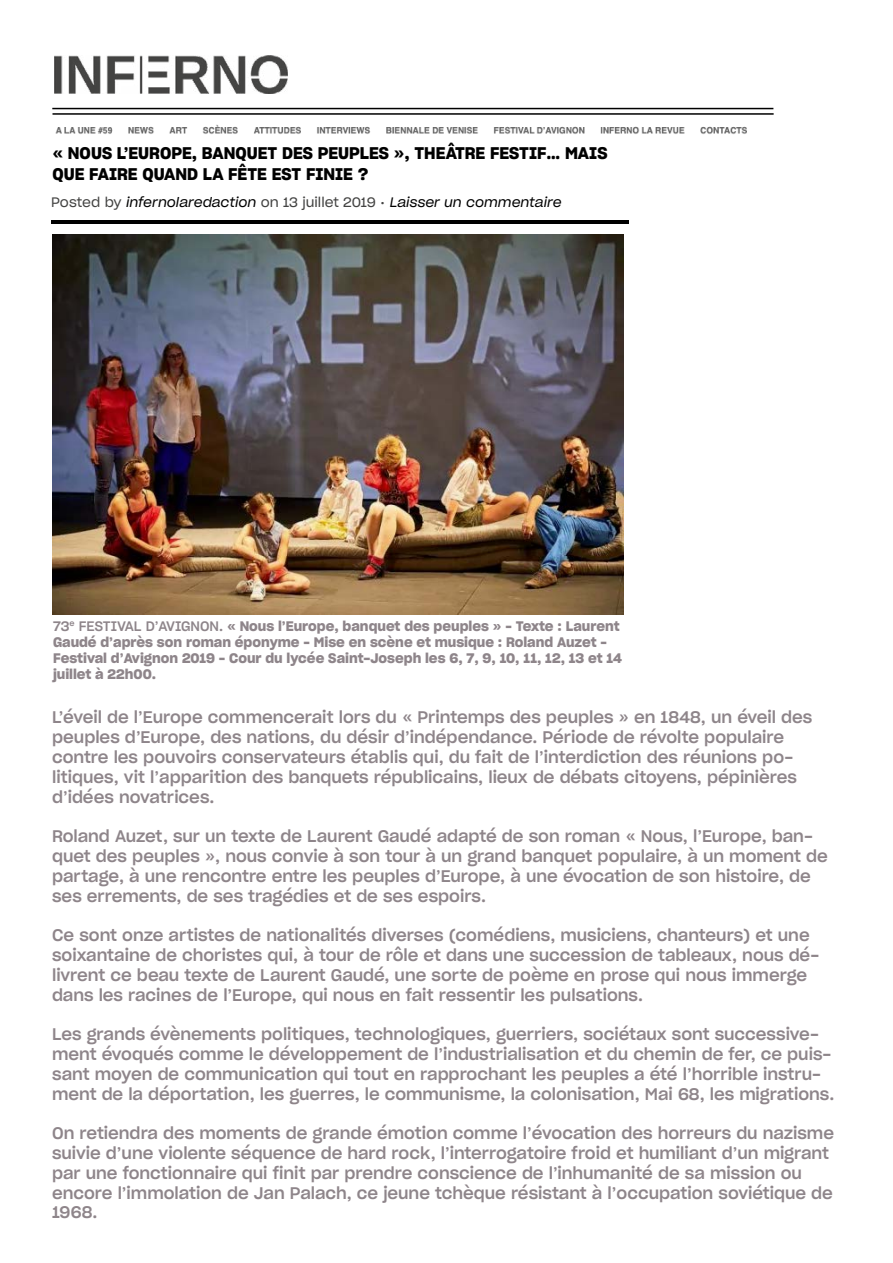
<style>
.page{position:relative;width:893px;height:1263px;background:#fff}
.page>*{position:absolute;margin:0;border:0;box-sizing:border-box;transform-origin:0 0}
.t1{font:16.5px/19.8px "Sharp Grotesk Medium 20";color:#8e858a}
.t2{font:16.5px/21px "Sharp Grotesk Semi Bold 20";color:#000}
.t3{font:13.5px/16.2px "Sharp Grotesk Semi Bold 20";color:#8e858a}
.t4{font:13.5px "Sharp Grotesk Book Italic 20";color:#000}
.s1{font-family:"Sharp Grotesk Book 20";color:#434342}
.s2{font-family:"Sharp Grotesk Medium 20"}
</style>
<div class="page">
<img style="left:54px;top:55px;width:233px;height:38px">
<img style="left:55px;top:124px;width:692px;height:10px">
<img style="left:52px;top:235px;width:571px;height:380px">
<hr style="left:52px;top:220px;width:577px;height:4px;background:#000">
<hr style="left:52px;top:113px;width:722px;height:2px;background:#000">
<hr style="left:52px;top:108px;width:721px;height:1px;background:#000">
<p class="t2" style="left:52px;top:142px;width:556px">« NOUS L’EUROPE, BANQUET DES PEUPLES », THEÂTRE FESTIF… MAIS<br>QUE FAIRE QUAND LA FÊTE EST FINIE ?</p>
<p class="t4" style="left:51px;top:191px;width:512px"><span class="s1">Posted by</span> infernolaredaction <span class="s1">on 13 juillet 2019 •</span> Laisser un commentaire</p>
<p class="t3" style="left:53px;top:617px;width:571px"><span class="s2">73</span><sup>e</sup> <span class="s2">FESTIVAL D’AVIGNON.</span> « Nous l’Europe, banquet des peuples » – Texte : Laurent Gaudé d’après son roman éponyme – Mise en scène et musique : Roland Auzet – Festival d’Avignon 2019 – Cour du lycée Saint-Joseph les 6, 7, 9, 10, 11, 12, 13 et 14 juillet à 22h00.</p>
<p class="t1" style="left:52px;top:706px;width:762px">L’éveil de l’Europe commencerait lors du « Printemps des peuples » en 1848, un éveil des peuples d’Europe, des nations, du désir d’indépendance. Période de révolte populaire contre les pouvoirs conservateurs établis qui, du fait de l’interdiction des réunions po&shy;litiques, vit l’apparition des banquets républicains, lieux de débats citoyens, pépinières d’idées novatrices.</p>
<p class="t1" style="left:52px;top:825px;width:777px">Roland Auzet, sur un texte de Laurent Gaudé adapté de son roman « Nous, l’Europe, ban&shy;quet des peuples », nous convie à son tour à un grand banquet populaire, à un moment de partage, à une rencontre entre les peuples d’Europe, à une évocation de son histoire, de ses errements, de ses tragédies et de ses espoirs.</p>
<p class="t1" style="left:52px;top:924px;width:769px">Ce sont onze artistes de nationalités diverses (comédiens, musiciens, chanteurs) et une soixantaine de choristes qui, à tour de rôle et dans une succession de tableaux, nous dé&shy;livrent ce beau texte de Laurent Gaudé, une sorte de poème en prose qui nous immerge dans les racines de l’Europe, qui nous en fait ressentir les pulsations.</p>
<p class="t1" style="left:52px;top:1023px;width:784px">Les grands évènements politiques, technologiques, guerriers, sociétaux sont successive&shy;ment évoqués comme le développement de l’industrialisation et du chemin de fer, ce puis&shy;sant moyen de communication qui tout en rapprochant les peuples a été l’horrible instru&shy;ment de la déportation, les guerres, le communisme, la colonisation, Mai 68, les migrations.</p>
<p class="t1" style="left:52px;top:1122px;width:783px">On retiendra des moments de grande émotion comme l’évocation des horreurs du nazisme suivie d’une violente séquence de hard rock, l’interrogatoire froid et humiliant d’un migrant par une fonctionnaire qui finit par prendre conscience de l’inhumanité de sa mission ou encore l’immolation de Jan Palach, ce jeune tchèque résistant à l’occupation soviétique de 1968.</p>
</div>
